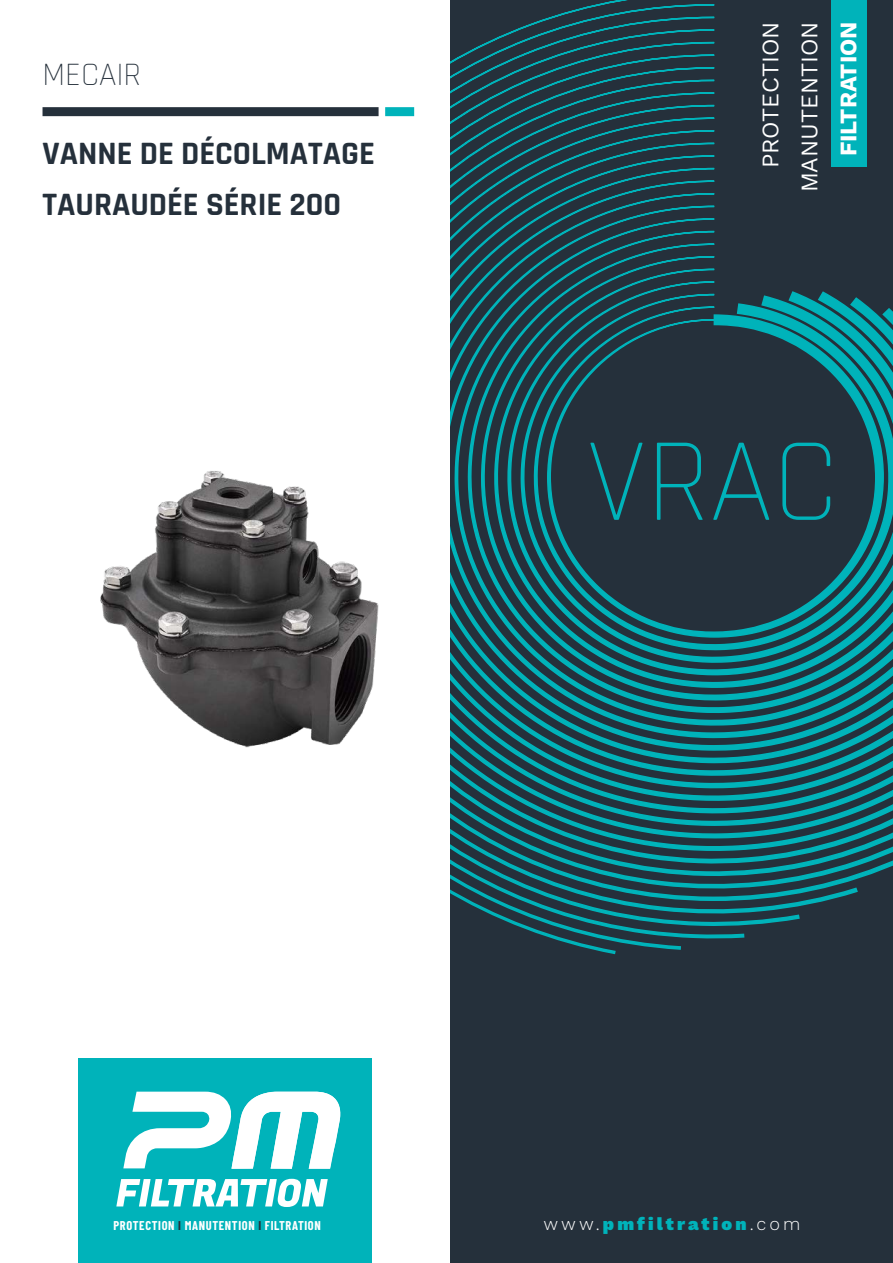
<style>
.page{position:relative;width:893px;height:1263px;background:#fff}
.page>*{position:absolute;margin:0;border:0;box-sizing:border-box;transform-origin:0 0}
.t1{font:300 120px "Rajdhani";color:#00b3ba}
.t2{font:700 33px/51px "Rajdhani";color:#25303b}
.t3{font:300 33px "Rajdhani";color:#25303b}
.t4{font:23.4px/39px "Work Sans";color:#fff;text-align:right}
.t5{font:700 23.4px "Work Sans";color:#fff}
.t6{font:900 18px "Work Sans";letter-spacing:.175em;color:#00b3ba}
.t7{font:700 12.45px "Barlow Condensed";letter-spacing:.05em;color:#fff}
.s1{color:#25303b}
.s2{font-weight:300;color:#fff}
</style>
<div class="page">
<div style="left:451px;top:0;width:442px;height:1263px;background:#25303b"></div>
<svg style="left:859px;top:299px;width:34px;height:579px"></svg>
<svg style="left:801px;top:291px;width:58px;height:615px"></svg>
<svg style="left:745px;top:291px;width:56px;height:634px"></svg>
<svg style="left:716px;top:303px;width:29px;height:635px"></svg>
<svg style="left:451px;top:0;width:265px;height:955px"></svg>
<div style="left:831px;top:0;width:36px;height:167px;background:#00b3ba"></div>
<div style="left:79px;top:1059px;width:293px;height:204px;background:#00b3ba"></div>
<svg style="left:116px;top:1179px;width:212px;height:28px"></svg>
<svg style="left:123px;top:1091px;width:218px;height:78px"></svg>
<img style="left:100px;top:429px;width:351px;height:345px">
<div style="left:43px;top:107px;width:336px;height:9px;background:#25303b"></div>
<div style="left:385px;top:107px;width:29px;height:9px;background:#00b3ba"></div>
<p class="t3" style="left:43px;top:56px;width:100px">MECAIR</p>
<p class="t2" style="left:43px;top:129px;width:334px">VANNE DE DÉCOLMATAGE<br>TAURAUDÉE SÉRIE 200</p>
<p class="t4" style="left:752px;top:192px;width:173px;rotate:-90deg">PROTECTION<br>MANUTENTION</p>
<p class="t5" style="left:835px;top:156px;width:136px;rotate:-90deg">FILTRATION</p>
<h1 class="t1" style="left:587px;top:415px;width:253px">VRAC</h1>
<p class="t7" style="left:113px;top:1217px;width:209px">PROTECTION <span class="s1">I</span> MANUTENTION <span class="s1">I</span> FILTRATION</p>
<p class="t6" style="left:543px;top:1214px;width:259px"><span class="s2">www.</span>pmfiltration<span class="s2">.com</span></p>
</div>
